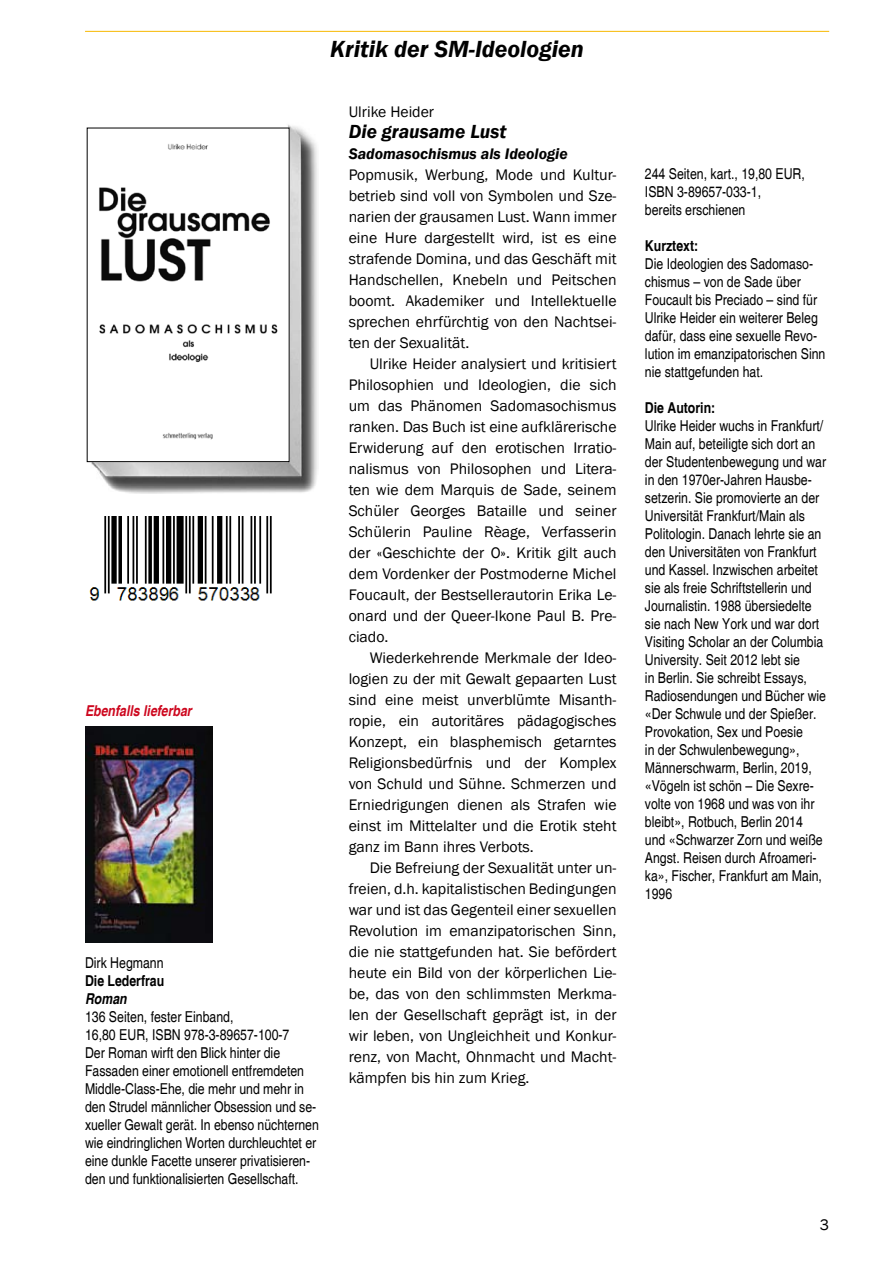
<style>
.page{position:relative;width:893px;height:1263px;background:#fff}
.page>*{position:absolute;margin:0;border:0;box-sizing:border-box;transform-origin:0 0}
.t1{font:italic 600 24px "Franklin Gothic";color:#000}
.t2{font:italic 600 19.5px "Franklin Gothic";color:#000}
.t3{font:15.75px/21px "Franklin Gothic";color:#000;text-align:justify}
.t4{font:italic 600 15.75px "Franklin Gothic";color:#000}
.t5{font:condensed 15px/18px "Helvetica";color:#000}
.t6{font:700 condensed 15px "Helvetica";color:#000}
.t7{font:italic 700 condensed 15px "Helvetica";color:#cd071e}
.t8{font:italic 700 condensed 15px "Helvetica";color:#000}
</style>
<div class="page">
<img style="left:86px;top:124px;width:232px;height:370px">
<img style="left:89px;top:130px;width:198px;height:330px">
<hr style="left:85px;top:31px;width:744px;height:1px;background:#f7b800">
<img style="left:89px;top:516px;width:183px;height:85px">
<img style="left:85px;top:727px;width:128px;height:216px">
<h1 class="t1" style="left:330px;top:34px;width:255px">Kritik der SM-Ideologien</h1>
<p class="t7" style="left:85px;top:702px;width:108px">Ebenfalls lieferbar</p>
<p class="t5" style="left:85px;top:954px;width:80px">Dirk Hegmann</p>
<p class="t6" style="left:85px;top:972px;width:81px">Die Lederfrau</p>
<p class="t8" style="left:85px;top:990px;width:43px">Roman</p>
<p class="t5" style="left:85px;top:1008px;width:235px">136 Seiten, fester Einband,<br>16,80 EUR, ISBN 978-3-89657-100-7<br>Der Roman wirft den Blick hinter die Fassaden einer emotionell entfremdeten Middle-Class-Ehe, die mehr und mehr in den Strudel männlicher Obsession und se&shy;xueller Gewalt gerät. In ebenso nüchternen wie eindringlichen Worten durchleuchtet er eine dunkle Facette unserer privatisieren&shy;den und funktionalisierten Gesellschaft.</p>
<p class="t3" style="left:349px;top:102px;width:87px">Ulrike Heider</p>
<p class="t2" style="left:349px;top:119px;width:159px">Die grausame Lust</p>
<p class="t4" style="left:349px;top:144px;width:221px">Sadomasochismus als Ideologie</p>
<p class="t3" style="left:349px;top:165px;width:269px">Popmusik, Werbung, Mode und Kultur&shy;betrieb sind voll von Symbolen und Sze&shy;narien der grausamen Lust. Wann immer eine Hure dargestellt wird, ist es eine strafende Domina, und das Geschäft mit Handschellen, Knebeln und Peitschen boomt. Akademiker und Intellektuelle sprechen ehrfürchtig von den Nachtsei&shy;ten der Sexualität.</p>
<p class="t3" style="left:349px;top:354px;width:269px;text-indent:21px">Ulrike Heider analysiert und kritisiert Philosophien und Ideologien, die sich um das Phänomen Sadomasochismus ranken. Das Buch ist eine aufklärerische Erwiderung auf den erotischen Irratio&shy;nalismus von Philosophen und Litera&shy;ten wie dem Marquis de Sade, seinem Schüler Georges Bataille und seiner Schülerin Pauline Rèage, Verfasserin der «Geschichte der O». Kritik gilt auch dem Vordenker der Postmoderne Michel Foucault, der Bestsellerautorin Erika Le&shy;onard und der Queer-Ikone Paul B. Pre&shy;ciado.</p>
<p class="t3" style="left:349px;top:647px;width:269px;text-indent:21px">Wiederkehrende Merkmale der Ideo&shy;logien zu der mit Gewalt gepaarten Lust sind eine meist unverblümte Misanth&shy;ropie, ein autoritäres pädagogisches Konzept, ein blasphemisch getarntes Religionsbedürfnis und der Komplex von Schuld und Sühne. Schmerzen und Erniedrigungen dienen als Strafen wie einst im Mittelalter und die Erotik steht ganz im Bann ihres Verbots.</p>
<p class="t3" style="left:349px;top:857px;width:269px;text-indent:21px">Die Befreiung der Sexualität unter un&shy;freien, d.h. kapitalistischen Bedingungen war und ist das Gegenteil einer sexuellen Revolution im emanzipatorischen Sinn, die nie stattgefunden hat. Sie befördert heute ein Bild von der körperlichen Lie&shy;be, das von den schlimmsten Merkma&shy;len der Gesellschaft geprägt ist, in der wir leben, von Ungleichheit und Konkur&shy;renz, von Macht, Ohnmacht und Macht&shy;kämpfen bis hin zum Krieg.</p>
<p class="t5" style="left:645px;top:165px;width:162px">244 Seiten, kart., 19,80 EUR,<br>ISBN 3-89657-033-1,<br>bereits erschienen</p>
<p class="t6" style="left:645px;top:237px;width:55px">Kurztext:</p>
<p class="t5" style="left:645px;top:255px;width:182px">Die Ideologien des Sadomaso&shy;chismus – von de Sade über<br>Foucault bis Preciado – sind für<br>Ulrike Heider ein weiterer Beleg dafür, dass eine sexuelle Revo&shy;lution im emanzipatorischen Sinn nie stattgefunden hat.</p>
<p class="t6" style="left:645px;top:399px;width:72px">Die Autorin:</p>
<p class="t5" style="left:645px;top:417px;width:183px">Ulrike Heider wuchs in Frankfurt/<br>Main auf, beteiligte sich dort an der Studentenbewegung und war in den 1970er-Jahren Hausbe&shy;setzerin. Sie promovierte an der<br>Universität Frankfurt/Main als<br>Politologin. Danach lehrte sie an den Universitäten von Frankfurt und Kassel. Inzwischen arbeitet sie als freie Schriftstellerin und<br>Journalistin. 1988 übersiedelte sie nach New York und war dort<br>Visiting Scholar an der Columbia<br>University. Seit 2012 lebt sie<br>in Berlin. Sie schreibt Essays,<br>Radiosendungen und Bücher wie «Der Schwule und der Spießer.<br>Provokation, Sex und Poesie<br>in der Schwulenbewegung»,<br>Männerschwarm, Berlin, 2019, «Vögeln ist schön – Die Sexre&shy;volte von 1968 und was von ihr bleibt», Rotbuch, Berlin 2014 und «Schwarzer Zorn und weiße<br>Angst. Reisen durch Afroameri&shy;ka», Fischer, Frankfurt am Main,<br>1996</p>
<p class="t3" style="left:820px;top:1215px;width:11px">3</p>
</div>
